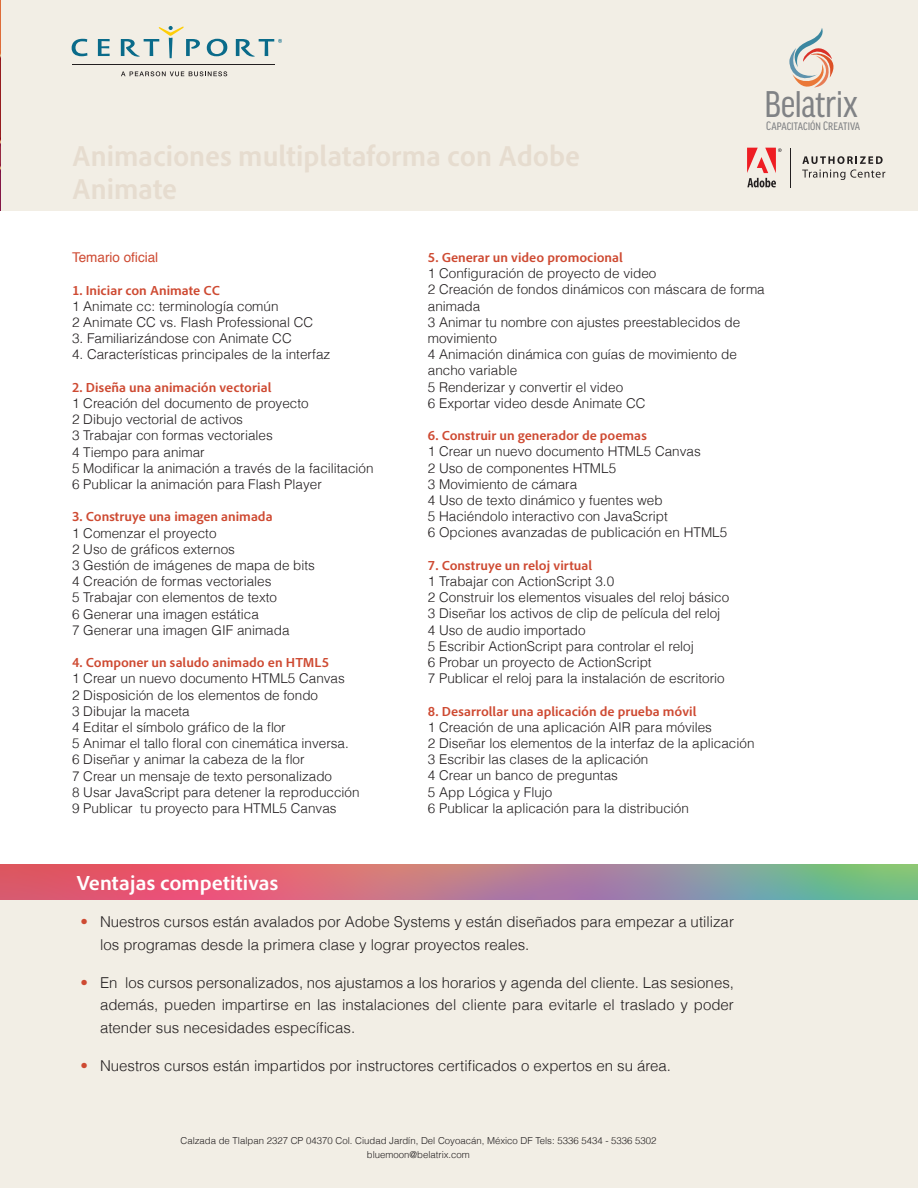
<style>
.page{position:relative;width:918px;height:1188px;background:#fff}
.page>*{position:absolute;margin:0;border:0;box-sizing:border-box;transform-origin:0 0}
.t1{font:condensed 39.75px "Good Headline Pro";color:#808285}
.titulo-segundo{font:700 semi-condensed 30px/33px "Adobe Clean";color:#e6dccf}
.t2{font:700 21px "Adobe Clean";letter-spacing:.005em;color:#fff}
.t3{font:300 15px/22.8px "Helvetica";color:#231f20}
.Cuerpo_de_texto{font:300 13.5px/16.2px "Helvetica";color:#231f20}
.Subtitulos_temario_c{font:700 13.5px "Adobe Clean";color:#ce4a32}
.Cuerpo_de_texto-2{font:13.5px "Helvetica";color:#ce4a32}
.t4{font:condensed 13.05px "Good Headline Pro";color:#808285}
.t5{font:300 9.6px/13.6px "Helvetica";color:#231f20;text-align:center}
.s1{color:#ce4a32}
</style>
<div class="page">
<div style="left:0;top:0;width:918px;height:211px;background:#f2eee5"></div>
<div style="left:0;top:865px;width:918px;height:323px;background:#f2eee5"></div>
<svg style="left:0;top:865px;width:918px;height:34px;background:#b77d87"></svg>
<svg style="left:747px;top:148px;width:35px;height:39px"></svg>
<svg style="left:802px;top:156px;width:83px;height:24px"></svg>
<hr style="left:791px;top:148px;width:1px;height:39px;background:#231f20">
<svg style="left:789px;top:28px;width:45px;height:60px"></svg>
<svg style="left:72px;top:39px;width:15px;height:17px"></svg>
<svg style="left:98px;top:39px;width:12px;height:17px"></svg>
<svg style="left:207px;top:39px;width:20px;height:17px"></svg>
<svg style="left:121px;top:26px;width:79px;height:32px"></svg>
<svg style="left:236px;top:39px;width:46px;height:18px"></svg>
<svg style="left:121px;top:71px;width:106px;height:5px"></svg>
<hr style="left:72px;top:64px;width:202px;height:1px;background:#231f20">
<img style="left:0;top:0;width:1px;height:211px">
<p class="titulo-segundo" style="left:72px;top:139px;width:510px">Animaciones multiplataforma con Adobe<br>Animate</p>
<h1 class="t1" style="left:764px;top:83px;width:95px">Belatrix</h1>
<p class="t4" style="left:766px;top:118px;width:95px">Capacitación Creativa</p>
<p class="Cuerpo_de_texto-2" style="left:72px;top:247px;width:88px">Temario oficial</p>
<p class="Subtitulos_temario_c" style="left:72px;top:281px;width:149px">1. Iniciar con Animate CC</p>
<p class="Cuerpo_de_texto" style="left:72px;top:297px;width:208px">1 Animate cc: terminología común</p>
<p class="Cuerpo_de_texto" style="left:72px;top:314px;width:243px">2 Animate CC vs. Flash Professional CC</p>
<p class="Cuerpo_de_texto" style="left:72px;top:330px;width:221px">3. Familiarizándose con Animate CC</p>
<p class="Cuerpo_de_texto" style="left:72px;top:346px;width:260px">4. Características principales de la interfaz</p>
<p class="Subtitulos_temario_c" style="left:72px;top:378px;width:201px">2. Diseña una animación vectorial</p>
<p class="Cuerpo_de_texto" style="left:72px;top:395px;width:238px">1 Creación del documento de proyecto</p>
<p class="Cuerpo_de_texto" style="left:72px;top:411px;width:173px">2 Dibujo vectorial de activos</p>
<p class="Cuerpo_de_texto" style="left:72px;top:427px;width:202px">3 Trabajar con formas vectoriales</p>
<p class="Cuerpo_de_texto" style="left:72px;top:443px;width:134px">4 Tiempo para animar</p>
<p class="Cuerpo_de_texto" style="left:72px;top:459px;width:303px">5 Modificar la animación a través de la facilitación</p>
<p class="Cuerpo_de_texto" style="left:72px;top:476px;width:251px">6 Publicar la animación para Flash Player</p>
<p class="Subtitulos_temario_c" style="left:72px;top:508px;width:202px">3. Construye una imagen animada</p>
<p class="Cuerpo_de_texto" style="left:72px;top:524px;width:146px">1 Comenzar el proyecto</p>
<p class="Cuerpo_de_texto" style="left:72px;top:540px;width:165px">2 Uso de gráficos externos</p>
<p class="Cuerpo_de_texto" style="left:72px;top:557px;width:245px">3 Gestión de imágenes de mapa de bits</p>
<p class="Cuerpo_de_texto" style="left:72px;top:573px;width:201px">4 Creación de formas vectoriales</p>
<p class="Cuerpo_de_texto" style="left:72px;top:589px;width:207px">5 Trabajar con elementos de texto</p>
<p class="Cuerpo_de_texto" style="left:72px;top:605px;width:188px">6 Generar una imagen estática</p>
<p class="Cuerpo_de_texto" style="left:72px;top:621px;width:219px">7 Generar una imagen GIF animada</p>
<p class="Subtitulos_temario_c" style="left:72px;top:654px;width:259px">4. Componer un saludo animado en HTML5</p>
<p class="Cuerpo_de_texto" style="left:72px;top:670px;width:274px">1 Crear un nuevo documento HTML5 Canvas</p>
<p class="Cuerpo_de_texto" style="left:72px;top:686px;width:248px">2 Disposición de los elementos de fondo</p>
<p class="Cuerpo_de_texto" style="left:72px;top:702px;width:119px">3 Dibujar la maceta</p>
<p class="Cuerpo_de_texto" style="left:72px;top:719px;width:215px">4 Editar el símbolo gráfico de la flor</p>
<p class="Cuerpo_de_texto" style="left:72px;top:735px;width:278px">5 Animar el tallo floral con cinemática inversa.</p>
<p class="Cuerpo_de_texto" style="left:72px;top:751px;width:234px">6 Diseñar y animar la cabeza de la flor</p>
<p class="Cuerpo_de_texto" style="left:72px;top:767px;width:262px">7 Crear un mensaje de texto personalizado</p>
<p class="Cuerpo_de_texto" style="left:72px;top:783px;width:289px">8 Usar JavaScript para detener la reproducción</p>
<p class="Cuerpo_de_texto" style="left:72px;top:800px;width:266px">9 Publicar tu proyecto para HTML5 Canvas</p>
<h3 class="t2" style="left:76px;top:870px;width:203px">Ventajas competitivas</h3>
<p class="Subtitulos_temario_c" style="left:428px;top:249px;width:197px">5. Generar un video promocional</p>
<p class="Cuerpo_de_texto" style="left:428px;top:265px;width:230px">1 Configuración de proyecto de video</p>
<p class="Cuerpo_de_texto" style="left:428px;top:281px;width:338px">2 Creación de fondos dinámicos con máscara de forma animada</p>
<p class="Cuerpo_de_texto" style="left:428px;top:313px;width:314px">3 Animar tu nombre con ajustes preestablecidos de movimiento</p>
<p class="Cuerpo_de_texto" style="left:428px;top:346px;width:311px">4 Animación dinámica con guías de movimiento de ancho variable</p>
<p class="Cuerpo_de_texto" style="left:428px;top:378px;width:197px">5 Renderizar y convertir el video</p>
<p class="Cuerpo_de_texto" style="left:428px;top:394px;width:219px">6 Exportar video desde Animate CC</p>
<p class="Subtitulos_temario_c" style="left:428px;top:427px;width:220px">6. Construir un generador de poemas</p>
<p class="Cuerpo_de_texto" style="left:428px;top:443px;width:274px">1 Crear un nuevo documento HTML5 Canvas</p>
<p class="Cuerpo_de_texto" style="left:428px;top:459px;width:190px">2 Uso de componentes HTML5</p>
<p class="Cuerpo_de_texto" style="left:428px;top:475px;width:151px">3 Movimiento de cámara</p>
<p class="Cuerpo_de_texto" style="left:428px;top:491px;width:236px">4 Uso de texto dinámico y fuentes web</p>
<p class="Cuerpo_de_texto" style="left:428px;top:508px;width:242px">5 Haciéndolo interactivo con JavaScript</p>
<p class="Cuerpo_de_texto" style="left:428px;top:524px;width:301px">6 Opciones avanzadas de publicación en HTML5</p>
<p class="Subtitulos_temario_c" style="left:428px;top:556px;width:166px">7. Construye un reloj virtual</p>
<p class="Cuerpo_de_texto" style="left:428px;top:572px;width:188px">1 Trabajar con ActionScript 3.0</p>
<p class="Cuerpo_de_texto" style="left:428px;top:589px;width:303px">2 Construir los elementos visuales del reloj básico</p>
<p class="Cuerpo_de_texto" style="left:428px;top:605px;width:294px">3 Diseñar los activos de clip de película del reloj</p>
<p class="Cuerpo_de_texto" style="left:428px;top:621px;width:159px">4 Uso de audio importado</p>
<p class="Cuerpo_de_texto" style="left:428px;top:637px;width:267px">5 Escribir ActionScript para controlar el reloj</p>
<p class="Cuerpo_de_texto" style="left:428px;top:653px;width:225px">6 Probar un proyecto de ActionScript</p>
<p class="Cuerpo_de_texto" style="left:428px;top:670px;width:298px">7 Publicar el reloj para la instalación de escritorio</p>
<p class="Subtitulos_temario_c" style="left:428px;top:702px;width:270px">8. Desarrollar una aplicación de prueba móvil</p>
<p class="Cuerpo_de_texto" style="left:428px;top:718px;width:286px">1 Creación de una aplicación AIR para móviles</p>
<p class="Cuerpo_de_texto" style="left:428px;top:734px;width:328px">2 Diseñar los elementos de la interfaz de la aplicación</p>
<p class="Cuerpo_de_texto" style="left:428px;top:751px;width:222px">3 Escribir las clases de la aplicación</p>
<p class="Cuerpo_de_texto" style="left:428px;top:767px;width:192px">4 Crear un banco de preguntas</p>
<p class="Cuerpo_de_texto" style="left:428px;top:783px;width:126px">5 App Lógica y Flujo</p>
<p class="Cuerpo_de_texto" style="left:428px;top:799px;width:263px">6 Publicar la aplicación para la distribución</p>
<p class="t3" style="left:100px;top:910px;width:635px;text-indent:-20px"><span class="s1">•</span> Nuestros cursos están avalados por Adobe Systems y están diseñados para empezar a utilizar los programas desde la primera clase y lograr proyectos reales.</p>
<p class="t3" style="left:100px;top:970px;width:635px;text-align:justify;text-indent:-20px"><span class="s1">•</span> En los cursos personalizados, nos ajustamos a los horarios y agenda del cliente. Las sesiones, además, pueden impartirse en las instalaciones del cliente para evitarle el traslado y poder atender sus necesidades específicas.</p>
<p class="t3" style="left:81px;top:1054px;width:592px"><span class="s1">•</span> Nuestros cursos están impartidos por instructores certificados o expertos en su área.</p>
<p class="t5" style="left:180px;top:1134px;width:478px">Calzada de Tlalpan 2327 CP 04370 Col. Ciudad Jardín, Del Coyoacán, México DF Tels: 5336 5434 - 5336 5302 bluemoon@belatrix.com</p>
</div>
